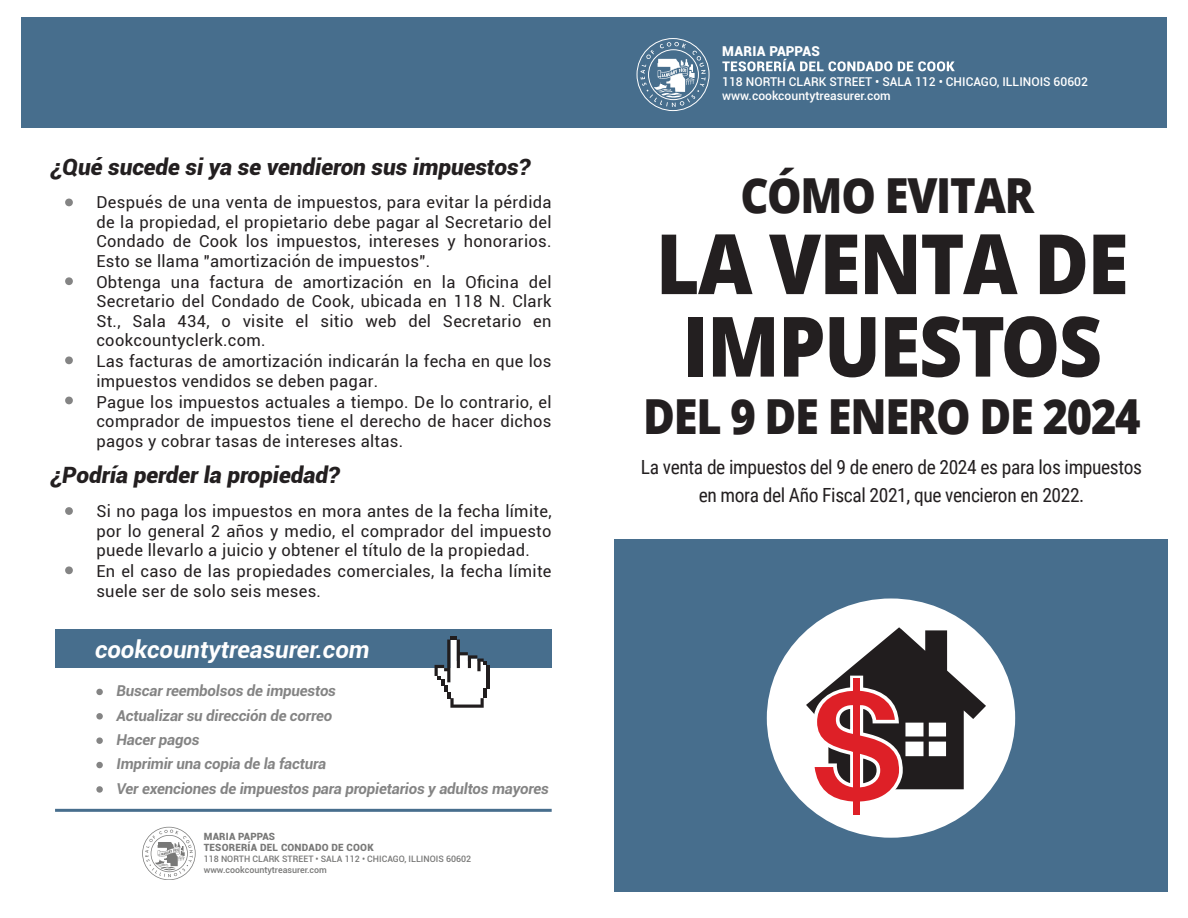
<style>
.page{position:relative;width:1188px;height:918px;background:#fff}
.page>*{position:absolute;margin:0;border:0;box-sizing:border-box;transform-origin:0 0}
.t1{font:800 83.4px/82.5px "Open Sans";letter-spacing:-.02em;color:#231f20;text-align:center;scale:.9 1}
.t2{font:800 48.3px "Open Sans";letter-spacing:-.03em;color:#231f20;scale:.9 1}
.t3{font:italic 700 24px "Roboto";color:#fff}
.t4{font:italic 900 22.5px "Roboto";color:#231f20}
.t5{font:19.5px/28.5px "Roboto Condensed";letter-spacing:-.02em;color:#231f20;text-align:center}
.t6{font:16.5px/19.5px "Roboto";letter-spacing:.02em;color:#231f20;text-align:justify}
.t7{font:italic 700 15px/24.5px "Roboto";letter-spacing:-.01em;color:#848484}
.t8{font:900 13.65px "Roboto";letter-spacing:.02em;color:#fff}
.t9{font:500 12.15px/13.6px "Roboto";color:#fff}
.t10{font:900 9.9px/11.1px "Roboto";letter-spacing:.02em;color:#787877}
.t11{font:500 8.85px/10.6px "Roboto";color:#787877}
</style>
<div class="page">
<div style="left:21px;top:17px;width:1146px;height:111px;background:#476e8d"></div>
<svg style="left:65px;top:199px;width:8px;height:7px"></svg>
<svg style="left:65px;top:277px;width:8px;height:8px"></svg>
<svg style="left:65px;top:356px;width:8px;height:8px"></svg>
<svg style="left:65px;top:397px;width:8px;height:7px"></svg>
<svg style="left:65px;top:507px;width:8px;height:8px"></svg>
<svg style="left:65px;top:566px;width:8px;height:8px"></svg>
<div style="left:55px;top:630px;width:497px;height:38px;background:#476e8d"></div>
<hr style="left:55px;top:809px;width:497px;height:3px;background:#476e8d">
<svg style="left:96px;top:689px;width:7px;height:6px"></svg>
<svg style="left:96px;top:713px;width:7px;height:7px"></svg>
<svg style="left:96px;top:737px;width:7px;height:7px"></svg>
<svg style="left:96px;top:762px;width:7px;height:6px"></svg>
<svg style="left:96px;top:786px;width:7px;height:7px"></svg>
<div style="left:614px;top:540px;width:554px;height:352px;background:#476e8d"></div>
<div style="left:767px;top:598px;width:248px;height:240px;background:#fff;border-radius:50%"></div>
<svg style="left:806px;top:627px;width:180px;height:191px"></svg>
<div style="left:853px;top:678px;width:7px;height:136px;background:#de2027"></div>
<hr style="left:487px;top:665px;width:3px;height:24px;background:#211d1e">
<svg style="left:435px;top:636px;width:52px;height:72px"></svg>
<svg style="left:142px;top:827px;width:54px;height:53px"></svg>
<svg style="left:722px;top:59px;width:170px;height:12px"></svg>
<svg style="left:898px;top:61px;width:57px;height:10px"></svg>
<svg style="left:637px;top:38px;width:73px;height:73px"></svg>
<h3 class="t4" style="left:51px;top:151px;width:481px">¿Qué sucede si ya se vendieron sus impuestos?</h3>
<p class="t6" style="left:96px;top:192px;width:457px">Después de una venta de impuestos, para evitar la pérdida de la propiedad, el propietario debe pagar al Secretario del Condado de Cook los impuestos, intereses y honorarios.<br>Esto se llama "amortización de impuestos".</p>
<p class="t6" style="left:96px;top:271px;width:457px">Obtenga una factura de amortización en la Oficina del Secretario del Condado de Cook, ubicada en 118 N. Clark St., Sala 434, o visite el sitio web del Secretario en cookcountyclerk.com.</p>
<p class="t6" style="left:96px;top:351px;width:457px">Las facturas de amortización indicarán la fecha en que los impuestos vendidos se deben pagar.</p>
<p class="t6" style="left:96px;top:391px;width:457px">Pague los impuestos actuales a tiempo. De lo contrario, el comprador de impuestos tiene el derecho de hacer dichos pagos y cobrar tasas de intereses altas.</p>
<h3 class="t4" style="left:51px;top:459px;width:290px">¿Podría perder la propiedad?</h3>
<p class="t6" style="left:96px;top:501px;width:457px">Si no paga los impuestos en mora antes de la fecha límite, por lo general 2 años y medio, el comprador del impuesto puede llevarlo a juicio y obtener el título de la propiedad.</p>
<p class="t6" style="left:96px;top:561px;width:457px">En el caso de las propiedades comerciales, la fecha límite suele ser de solo seis meses.</p>
<h3 class="t3" style="left:95px;top:632px;width:276px">cookcountytreasurer.com</h3>
<p class="t7" style="left:116px;top:678px;width:434px">Buscar reembolsos de impuestos<br>Actualizar su dirección de correo<br>Hacer pagos<br>Imprimir una copia de la factura<br>Ver exenciones de impuestos para propietarios y adultos mayores</p>
<p class="t10" style="left:204px;top:830px;width:171px">MARIA PAPPAS<br>TESORERÍA DEL CONDADO DE COOK</p>
<p class="t11" style="left:204px;top:853px;width:269px">118 NORTH CLARK STREET • SALA 112 • CHICAGO, ILLINOIS 60602 www.cookcountytreasurer.com</p>
<p class="t8" style="left:722px;top:42px;width:99px">MARIA PAPPAS</p>
<p class="t9" style="left:722px;top:75px;width:367px">118 NORTH CLARK STREET • SALA 112 • CHICAGO, ILLINOIS 60602 www.cookcountytreasurer.com</p>
<h2 class="t2" style="left:740px;top:159px;width:328px">CÓMO EVITAR</h2>
<h1 class="t1" style="left:656px;top:218px;width:527px">LA VENTA DE<br>IMPUESTOS</h1>
<h2 class="t2" style="left:643px;top:379px;width:554px">DEL 9 DE ENERO DE 2024</h2>
<p class="t5" style="left:641px;top:452px;width:503px">La venta de impuestos del 9 de enero de 2024 es para los impuestos en mora del Año Fiscal 2021, que vencieron en 2022.</p>
</div>
